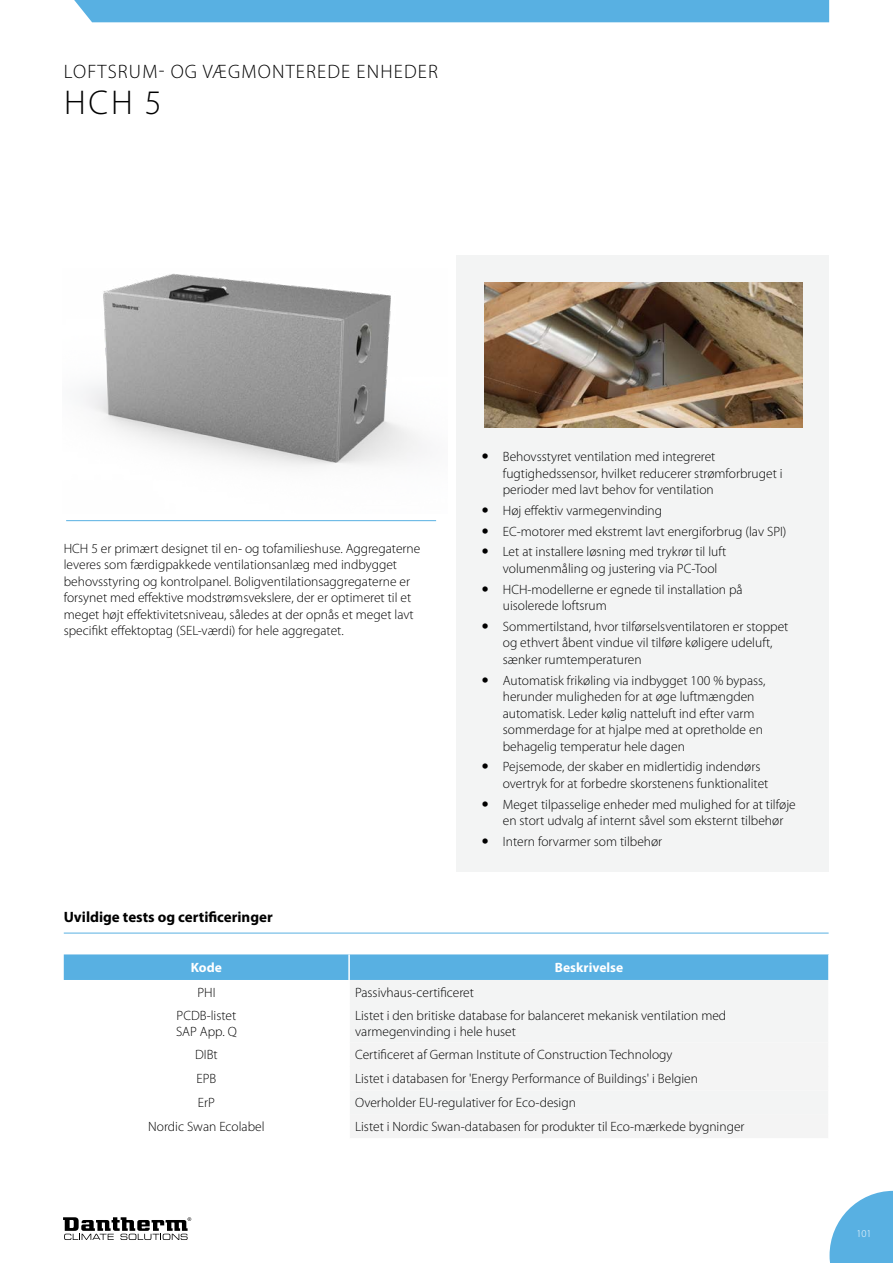
<style>
.page{position:relative;width:893px;height:1263px;background:#fff}
.page>*{position:absolute;margin:0;border:0;box-sizing:border-box;transform-origin:0 0}
.t1{font:300 34.5px "Myriad Pro";color:#000}
.t2{font:300 19.5px "Myriad Pro";letter-spacing:.06em;color:#000}
.t3{font:700 15px "Myriad Pro";color:#000}
.t4{font:300 13.5px/16.5px "Myriad Pro";color:#000}
.t5{font:700 13.5px "Myriad Pro";color:#fff}
.t6{font:300 10.5px "Myriad Pro";color:#fff}
</style>
<div class="page">
<div style="left:456px;top:255px;width:372px;height:617px;background:#f3f4f4"></div>
<hr style="left:66px;top:520px;width:370px;height:1px;background:#58b0e2">
<img style="left:484px;top:283px;width:319px;height:144px">
<div style="left:64px;top:954px;width:764px;height:26px;background:#58b0e2"></div>
<div style="left:350px;top:980px;width:478px;height:62px;background:#f3f4f4"></div>
<div style="left:350px;top:1043px;width:478px;height:95px;background:#f4f4f4"></div>
<div style="left:349px;top:1066px;width:480px;height:24px;background:#f4f4f4"></div>
<hr style="left:348px;top:954px;width:2px;height:26px;background:#fff">
<hr style="left:348px;top:1066px;width:2px;height:24px;background:#fff">
<hr style="left:828px;top:1066px;width:2px;height:24px;background:#fff">
<hr style="left:64px;top:933px;width:765px;height:1px;background:#58b0e2">
<img style="left:81px;top:273px;width:342px;height:194px">
<svg style="left:829px;top:1191px;width:64px;height:72px"></svg>
<div style="left:74px;top:0;width:755px;height:22px;background:#58b0e2"></div>
<svg style="left:64px;top:1217px;width:127px;height:23px"></svg>
<h2 class="t2" style="left:64px;top:60px;width:376px">LOFTSRUM- OG VÆGMONTEREDE ENHEDER</h2>
<h1 class="t1" style="left:64px;top:82px;width:99px">HCH 5</h1>
<p class="t4" style="left:64px;top:540px;width:358px">HCH 5 er primært designet til en- og tofamilieshuse. Aggregaterne leveres som færdigpakkede ventilationsanlæg med indbygget behovsstyring og kontrolpanel. Boligventilationsaggregaterne er forsynet med effektive modstrømsvekslere, der er optimeret til et meget højt effektivitetsniveau, således at der opnås et meget lavt specifikt effektoptag (SEL-værdi) for hele aggregatet.</p>
<p class="t3" style="left:64px;top:907px;width:211px">Uvildige tests og certificeringer</p>
<p class="t4" style="left:503px;top:448px;width:281px">Behovsstyret ventilation med integreret fugtighedssensor, hvilket reducerer strømforbruget i perioder med lavt behov for ventilation</p>
<p class="t4" style="left:503px;top:500px;width:285px;line-height:20.7px">Høj effektiv varmegenvinding<br>EC-motorer med ekstremt lavt energiforbrug (lav SPI)<br>Let at installere løsning med trykrør til luft</p>
<p class="t4" style="left:503px;top:558px;width:241px;line-height:20.7px">volumenmåling og justering via PC-Tool<br>HCH-modellerne er egnede til installation på</p>
<p class="t4" style="left:503px;top:595px;width:287px;line-height:20.7px">uisolerede loftsrum<br>Sommertilstand, hvor tilførselsventilatoren er stoppet</p>
<p class="t4" style="left:503px;top:634px;width:271px">og ethvert åbent vindue vil tilføre køligere udeluft, sænker rumtemperaturen</p>
<p class="t4" style="left:503px;top:672px;width:264px">Automatisk frikøling via indbygget 100 % bypass, herunder muligheden for at øge luftmængden automatisk. Leder kølig natteluft ind efter varm sommerdage for at hjalpe med at opretholde en behagelig temperatur hele dagen</p>
<p class="t4" style="left:503px;top:758px;width:267px">Pejsemode, der skaber en midlertidig indendørs overtryk for at forbedre skorstenens funktionalitet</p>
<p class="t4" style="left:503px;top:796px;width:294px">Meget tilpasselige enheder med mulighed for at tilføje en stort udvalg af internt såvel som eksternt tilbehør</p>
<p class="t4" style="left:503px;top:833px;width:161px">Intern forvarmer som tilbehør</p>
<p class="t5" style="left:191px;top:959px;width:33px">Kode</p>
<p class="t5" style="left:555px;top:959px;width:70px">Beskrivelse</p>
<p class="t4" style="left:197px;top:984px;width:20px">PHI</p>
<p class="t4" style="left:355px;top:984px;width:120px">Passivhaus-certificeret</p>
<p class="t4" style="left:176px;top:1007px;width:62px">PCDB-listet<br>SAP App. Q</p>
<p class="t4" style="left:355px;top:1007px;width:373px">Listet i den britiske database for balanceret mekanisk ventilation med varmegenvinding i hele huset</p>
<p class="t4" style="left:195px;top:1046px;width:24px">DIBt</p>
<p class="t4" style="left:355px;top:1046px;width:319px">Certificeret af German Institute of Construction Technology</p>
<p class="t4" style="left:196px;top:1070px;width:21px">EPB</p>
<p class="t4" style="left:355px;top:1070px;width:344px">Listet i databasen for 'Energy Performance of Buildings' i Belgien</p>
<p class="t4" style="left:198px;top:1094px;width:19px">ErP</p>
<p class="t4" style="left:355px;top:1094px;width:222px">Overholder EU-regulativer for Eco-design</p>
<p class="t4" style="left:148px;top:1118px;width:118px">Nordic Swan Ecolabel</p>
<p class="t4" style="left:355px;top:1118px;width:391px">Listet i Nordic Swan-databasen for produkter til Eco-mærkede bygninger</p>
<p class="t6" style="left:856px;top:1227px;width:17px">101</p>
</div>
